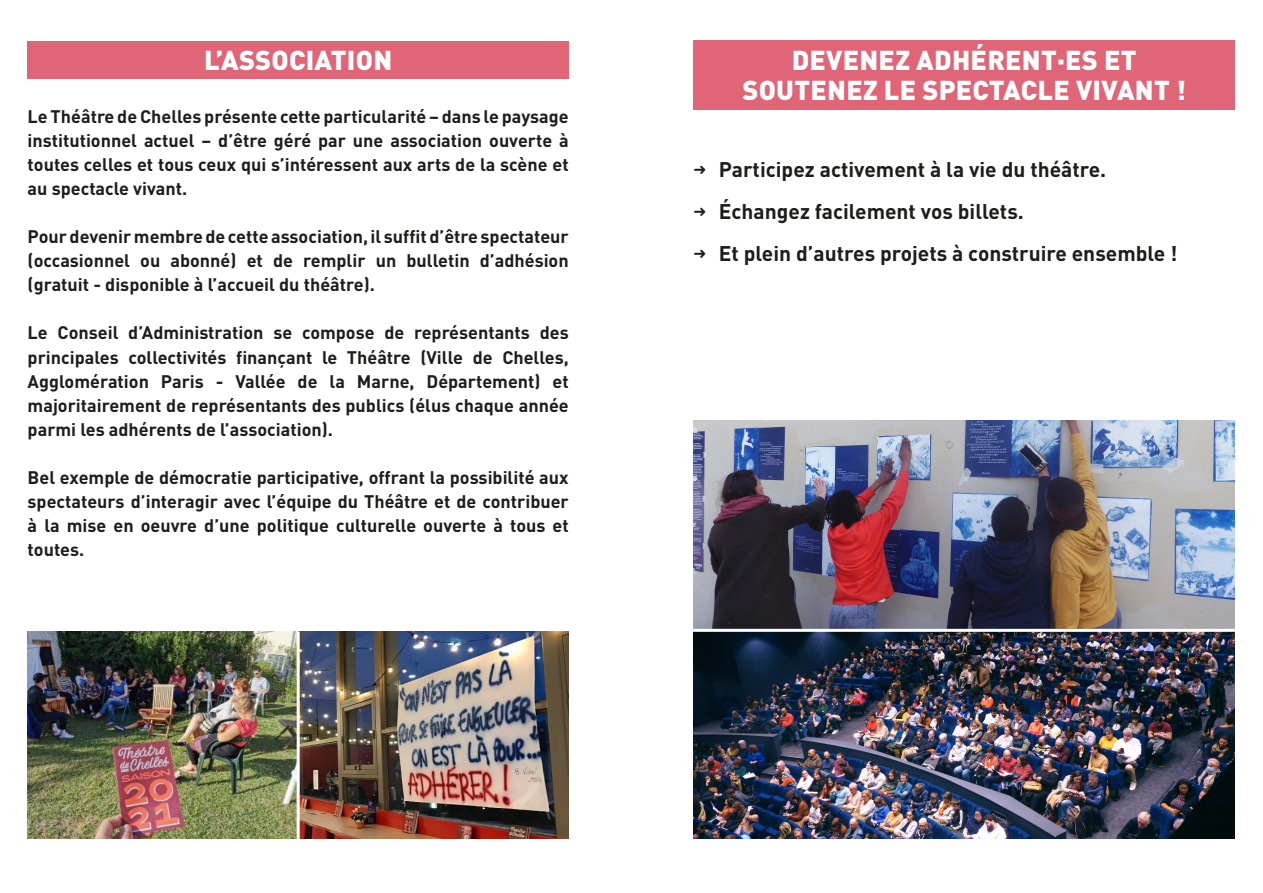
<style>
.page{position:relative;width:1263px;height:893px;background:#fff}
.page>*{position:absolute;margin:0;border:0;box-sizing:border-box;transform-origin:0 0}
.t1{font:900 27px "DIN Pro";letter-spacing:.01em;color:#fff}
.t2{font:700 21px "DIN Pro";color:#1d1d1b}
.t3{font:700 18px/24px "DIN Pro";color:#1d1d1b;text-align:justify}
.s1{font-family:"Menlo"}
</style>
<div class="page">
<div style="left:693px;top:41px;width:542px;height:60px;background:#df6577"></div>
<div style="left:28px;top:41px;width:541px;height:18px;background:#df6577"></div>
<div style="left:693px;top:49px;width:542px;height:61px;background:#df6577"></div>
<div style="left:28px;top:49px;width:541px;height:30px;background:#df6577"></div>
<img style="left:693px;top:421px;width:542px;height:417px">
<img style="left:28px;top:632px;width:540px;height:206px">
<hr style="left:676px;top:629px;width:576px;height:3px;background:#fff">
<hr style="left:297px;top:631px;width:3px;height:244px;background:#fff">
<p class="t1" style="left:204px;top:41px;width:190px">L’ASSOCIATION</p>
<p class="t3" style="left:28px;top:104px;width:543px">Le Théâtre de Chelles présente cette particularité – dans le paysage institutionnel actuel – d’être géré par une association ouverte à toutes celles et tous ceux qui s’intéressent aux arts de la scène et au spectacle vivant.</p>
<p class="t3" style="left:28px;top:224px;width:543px">Pour devenir membre de cette association, il suffit d’être spectateur (occasionnel ou abonné) et de remplir un bulletin d’adhésion (gratuit - disponible à l’accueil du théâtre).</p>
<p class="t3" style="left:28px;top:320px;width:543px">Le Conseil d’Administration se compose de représentants des principales collectivités finançant le Théâtre (Ville de Chelles, Agglomération Paris - Vallée de la Marne, Département) et majoritairement de représentants des publics (élus chaque année parmi les adhérents de l’association).</p>
<p class="t3" style="left:28px;top:464px;width:543px">Bel exemple de démocratie participative, offrant la possibilité aux spectateurs d’interagir avec l’équipe du Théâtre et de contribuer à la mise en oeuvre d’une politique culturelle ouverte à tous et toutes.</p>
<p class="t1" style="left:792px;top:42px;width:346px">DEVENEZ ADHÉRENT·ES ET</p>
<p class="t1" style="left:742px;top:72px;width:445px">SOUTENEZ LE SPECTACLE VIVANT !</p>
<p class="t2" style="left:693px;top:155px;width:414px"><span class="s1">➜</span> Participez activement à la vie du théâtre.</p>
<p class="t2" style="left:693px;top:197px;width:332px"><span class="s1">➜</span> Échangez facilement vos billets.</p>
<p class="t2" style="left:693px;top:239px;width:485px"><span class="s1">➜</span> Et plein d’autres projets à construire ensemble !</p>
</div>
